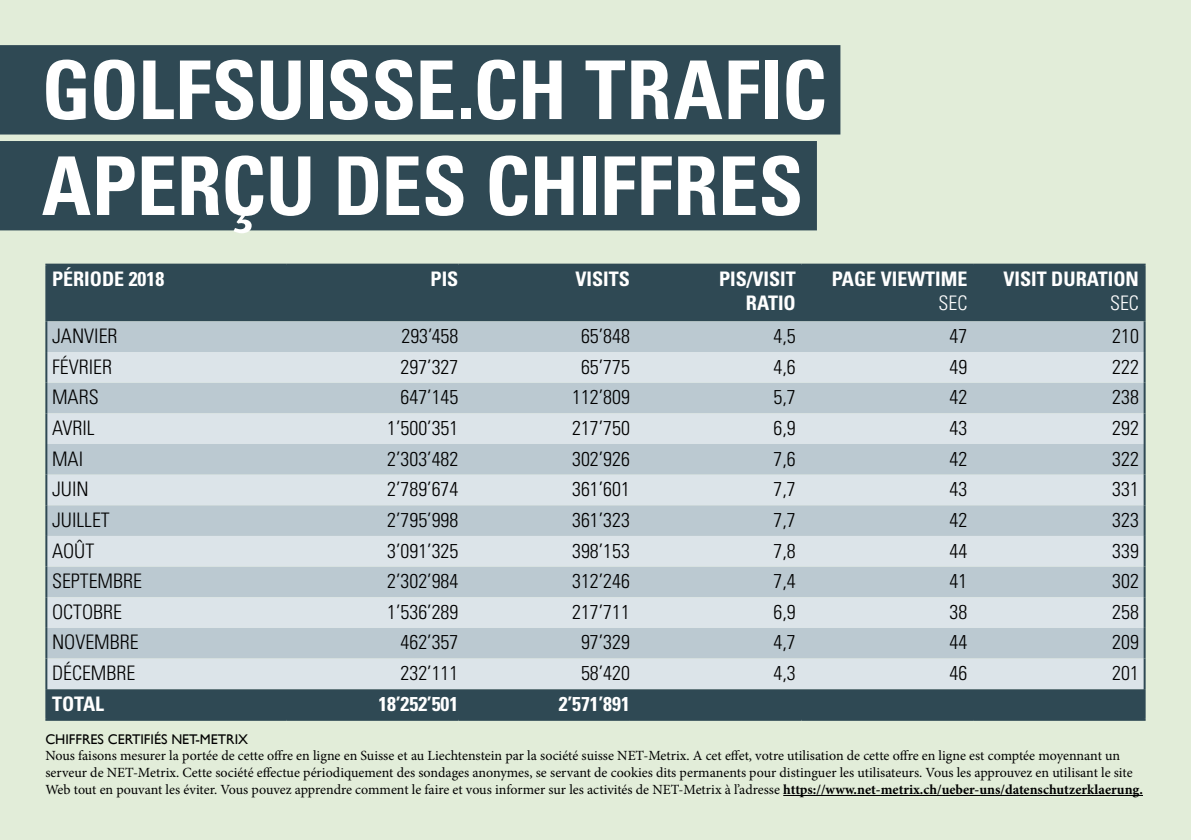
<style>
.page{position:relative;width:1191px;height:840px;background:#fff}
.page>*{position:absolute;margin:0;border:0;box-sizing:border-box;transform-origin:0 0}
.t1{font:700 condensed 81px/95.8px "Univers";letter-spacing:-.005em;color:#fff}
.t2{font:300 condensed 20px "Univers";color:#000}
.t3{font:700 condensed 20px/24px "Univers";color:#fff;text-align:right}
.t4{font:300 condensed 20px "Univers";color:#fff}
.t5{font:14px/16.8px "Minion Pro";color:#000}
.t6{font:14px "Gill Sans";color:#000}
.s1{font-weight:700}
</style>
<div class="page">
<div style="left:0;top:0;width:1191px;height:839px;background:#e2edd9"></div>
<div style="left:0;top:45px;width:840px;height:89px;background:#2f4954"></div>
<div style="left:0;top:141px;width:817px;height:89px;background:#2f4954"></div>
<div style="left:47px;top:265px;width:1096px;height:453px;background:#2f4954"></div>
<div style="left:47px;top:321px;width:1096px;height:31px;background:#bbc9d1"></div>
<svg style="left:47px;top:352px;width:1096px;height:336px;fill:#dce4e9"></svg>
<hr style="left:45px;top:263px;width:242px;height:2px;background:#2f4954">
<hr style="left:45px;top:265px;width:2px;height:56px;background:#2f4954">
<hr style="left:287px;top:263px;width:171px;height:2px;background:#2f4954">
<hr style="left:458px;top:263px;width:172px;height:2px;background:#2f4954">
<hr style="left:630px;top:263px;width:171px;height:2px;background:#2f4954">
<hr style="left:801px;top:263px;width:172px;height:2px;background:#2f4954">
<hr style="left:973px;top:263px;width:172px;height:2px;background:#2f4954">
<hr style="left:1143px;top:265px;width:2px;height:56px;background:#2f4954">
<hr style="left:45px;top:321px;width:2px;height:31px;background:#2f4954">
<hr style="left:1143px;top:321px;width:2px;height:31px;background:#2f4954">
<hr style="left:45px;top:352px;width:2px;height:30px;background:#2f4954">
<hr style="left:1143px;top:352px;width:2px;height:30px;background:#2f4954">
<hr style="left:45px;top:382px;width:2px;height:31px;background:#2f4954">
<hr style="left:1143px;top:382px;width:2px;height:31px;background:#2f4954">
<hr style="left:45px;top:413px;width:2px;height:30px;background:#2f4954">
<hr style="left:1143px;top:413px;width:2px;height:30px;background:#2f4954">
<hr style="left:45px;top:443px;width:2px;height:31px;background:#2f4954">
<hr style="left:1143px;top:443px;width:2px;height:31px;background:#2f4954">
<hr style="left:45px;top:474px;width:2px;height:31px;background:#2f4954">
<hr style="left:1143px;top:474px;width:2px;height:31px;background:#2f4954">
<hr style="left:45px;top:505px;width:2px;height:30px;background:#2f4954">
<hr style="left:1143px;top:505px;width:2px;height:30px;background:#2f4954">
<hr style="left:45px;top:535px;width:2px;height:31px;background:#2f4954">
<hr style="left:1143px;top:535px;width:2px;height:31px;background:#2f4954">
<hr style="left:45px;top:566px;width:2px;height:31px;background:#2f4954">
<hr style="left:1143px;top:566px;width:2px;height:31px;background:#2f4954">
<hr style="left:45px;top:597px;width:2px;height:30px;background:#2f4954">
<hr style="left:1143px;top:597px;width:2px;height:30px;background:#2f4954">
<hr style="left:45px;top:627px;width:2px;height:31px;background:#2f4954">
<hr style="left:1143px;top:627px;width:2px;height:31px;background:#2f4954">
<hr style="left:45px;top:658px;width:2px;height:30px;background:#2f4954">
<hr style="left:1143px;top:658px;width:2px;height:30px;background:#2f4954">
<hr style="left:45px;top:688px;width:2px;height:30px;background:#2f4954">
<hr style="left:1143px;top:688px;width:2px;height:30px;background:#2f4954">
<hr style="left:45px;top:718px;width:242px;height:2px;background:#2f4954">
<hr style="left:287px;top:718px;width:171px;height:2px;background:#2f4954">
<hr style="left:458px;top:718px;width:172px;height:2px;background:#2f4954">
<hr style="left:630px;top:718px;width:171px;height:2px;background:#2f4954">
<hr style="left:801px;top:718px;width:172px;height:2px;background:#2f4954">
<hr style="left:973px;top:718px;width:172px;height:2px;background:#2f4954">
<hr style="left:783px;top:794px;width:360px;height:1px;background:#000">
<h1 class="t1" style="left:42px;top:42px;width:786px">GOLFSUISSE.CH TRAFIC<br>APERÇU DES CHIFFRES</h1>
<h2 class="t3" style="left:52px;top:267px;width:114px">PÉRIODE 2018</h2>
<h2 class="t3" style="left:430px;top:267px;width:29px">PIS</h2>
<h2 class="t3" style="left:575px;top:267px;width:56px">VISITS</h2>
<h2 class="t3" style="left:719px;top:267px;width:78px">PIS/VISIT<br>RATIO</h2>
<h2 class="t3" style="left:831px;top:267px;width:137px">PAGE VIEWTIME</h2>
<h2 class="t4" style="left:938px;top:291px;width:30px">SEC</h2>
<h2 class="t3" style="left:1003px;top:267px;width:137px">VISIT DURATION</h2>
<h2 class="t4" style="left:1110px;top:291px;width:30px">SEC</h2>
<h2 class="t2" style="left:52px;top:323px;width:67px">JANVIER</h2>
<h2 class="t2" style="left:401px;top:323px;width:58px">293’458</h2>
<h2 class="t2" style="left:581px;top:323px;width:50px">65’848</h2>
<h2 class="t2" style="left:773px;top:323px;width:24px">4,5</h2>
<h2 class="t2" style="left:949px;top:323px;width:19px">47</h2>
<h2 class="t2" style="left:1112px;top:323px;width:28px">210</h2>
<h2 class="t2" style="left:52px;top:354px;width:61px">FÉVRIER</h2>
<h2 class="t2" style="left:401px;top:354px;width:59px">297’327</h2>
<h2 class="t2" style="left:581px;top:354px;width:50px">65’775</h2>
<h2 class="t2" style="left:773px;top:354px;width:24px">4,6</h2>
<h2 class="t2" style="left:949px;top:354px;width:19px">49</h2>
<h2 class="t2" style="left:1112px;top:354px;width:28px">222</h2>
<h2 class="t2" style="left:52px;top:385px;width:48px">MARS</h2>
<h2 class="t2" style="left:401px;top:385px;width:59px">647’145</h2>
<h2 class="t2" style="left:572px;top:385px;width:59px">112’809</h2>
<h2 class="t2" style="left:773px;top:385px;width:24px">5,7</h2>
<h2 class="t2" style="left:949px;top:385px;width:19px">42</h2>
<h2 class="t2" style="left:1112px;top:385px;width:28px">238</h2>
<h2 class="t2" style="left:52px;top:415px;width:44px">AVRIL</h2>
<h2 class="t2" style="left:387px;top:415px;width:73px">1’500’351</h2>
<h2 class="t2" style="left:572px;top:415px;width:59px">217’750</h2>
<h2 class="t2" style="left:773px;top:415px;width:24px">6,9</h2>
<h2 class="t2" style="left:949px;top:415px;width:19px">43</h2>
<h2 class="t2" style="left:1112px;top:415px;width:28px">292</h2>
<h2 class="t2" style="left:52px;top:446px;width:33px">MAI</h2>
<h2 class="t2" style="left:387px;top:446px;width:73px">2’303’482</h2>
<h2 class="t2" style="left:572px;top:446px;width:59px">302’926</h2>
<h2 class="t2" style="left:773px;top:446px;width:24px">7,6</h2>
<h2 class="t2" style="left:949px;top:446px;width:19px">42</h2>
<h2 class="t2" style="left:1112px;top:446px;width:28px">322</h2>
<h2 class="t2" style="left:52px;top:477px;width:38px">JUIN</h2>
<h2 class="t2" style="left:387px;top:477px;width:73px">2’789’674</h2>
<h2 class="t2" style="left:572px;top:477px;width:59px">361’601</h2>
<h2 class="t2" style="left:773px;top:477px;width:24px">7,7</h2>
<h2 class="t2" style="left:949px;top:477px;width:19px">43</h2>
<h2 class="t2" style="left:1112px;top:477px;width:28px">331</h2>
<h2 class="t2" style="left:52px;top:507px;width:59px">JUILLET</h2>
<h2 class="t2" style="left:387px;top:507px;width:73px">2’795’998</h2>
<h2 class="t2" style="left:572px;top:507px;width:59px">361’323</h2>
<h2 class="t2" style="left:773px;top:507px;width:24px">7,7</h2>
<h2 class="t2" style="left:949px;top:507px;width:19px">42</h2>
<h2 class="t2" style="left:1112px;top:507px;width:28px">323</h2>
<h2 class="t2" style="left:52px;top:538px;width:44px">AOÛT</h2>
<h2 class="t2" style="left:387px;top:538px;width:73px">3’091’325</h2>
<h2 class="t2" style="left:572px;top:538px;width:59px">398’153</h2>
<h2 class="t2" style="left:773px;top:538px;width:24px">7,8</h2>
<h2 class="t2" style="left:949px;top:538px;width:19px">44</h2>
<h2 class="t2" style="left:1112px;top:538px;width:28px">339</h2>
<h2 class="t2" style="left:52px;top:568px;width:91px">SEPTEMBRE</h2>
<h2 class="t2" style="left:387px;top:568px;width:73px">2’302’984</h2>
<h2 class="t2" style="left:572px;top:568px;width:59px">312’246</h2>
<h2 class="t2" style="left:773px;top:568px;width:24px">7,4</h2>
<h2 class="t2" style="left:949px;top:568px;width:19px">41</h2>
<h2 class="t2" style="left:1112px;top:568px;width:28px">302</h2>
<h2 class="t2" style="left:52px;top:599px;width:72px">OCTOBRE</h2>
<h2 class="t2" style="left:387px;top:599px;width:73px">1’536’289</h2>
<h2 class="t2" style="left:572px;top:599px;width:59px">217’711</h2>
<h2 class="t2" style="left:773px;top:599px;width:24px">6,9</h2>
<h2 class="t2" style="left:949px;top:599px;width:19px">38</h2>
<h2 class="t2" style="left:1112px;top:599px;width:28px">258</h2>
<h2 class="t2" style="left:52px;top:630px;width:88px">NOVEMBRE</h2>
<h2 class="t2" style="left:401px;top:630px;width:59px">462’357</h2>
<h2 class="t2" style="left:581px;top:630px;width:50px">97’329</h2>
<h2 class="t2" style="left:773px;top:630px;width:24px">4,7</h2>
<h2 class="t2" style="left:949px;top:630px;width:19px">44</h2>
<h2 class="t2" style="left:1112px;top:630px;width:28px">209</h2>
<h2 class="t2" style="left:52px;top:660px;width:85px">DÉCEMBRE</h2>
<h2 class="t2" style="left:401px;top:660px;width:59px">232’111</h2>
<h2 class="t2" style="left:581px;top:660px;width:50px">58’420</h2>
<h2 class="t2" style="left:773px;top:660px;width:24px">4,3</h2>
<h2 class="t2" style="left:949px;top:660px;width:19px">46</h2>
<h2 class="t2" style="left:1112px;top:660px;width:28px">201</h2>
<h2 class="t3" style="left:52px;top:691px;width:54px">TOTAL</h2>
<h2 class="t3" style="left:378px;top:691px;width:81px">18’252’501</h2>
<h2 class="t3" style="left:559px;top:691px;width:73px">2’571’891</h2>
<p class="t6" style="left:45px;top:730px;width:204px">CHIFFRES CERTIFIÉS NET-METRIX</p>
<p class="t5" style="left:45px;top:747px;width:1099px">Nous faisons mesurer la portée de cette offre en ligne en Suisse et au Liechtenstein par la société suisse NET-Metrix. A cet effet, votre utilisation de cette offre en ligne est comptée moyennant un serveur de NET-Metrix. Cette société effectue périodiquement des sondages anonymes, se servant de cookies dits permanents pour distinguer les utilisateurs. Vous les approuvez en utilisant le site<br>Web tout en pouvant les éviter. Vous pouvez apprendre comment le faire et vous informer sur les activités de NET-Metrix à l’adresse <span class="s1">https://www.net-metrix.ch/ueber-uns/datenschutzerklaerung.</span></p>
</div>
